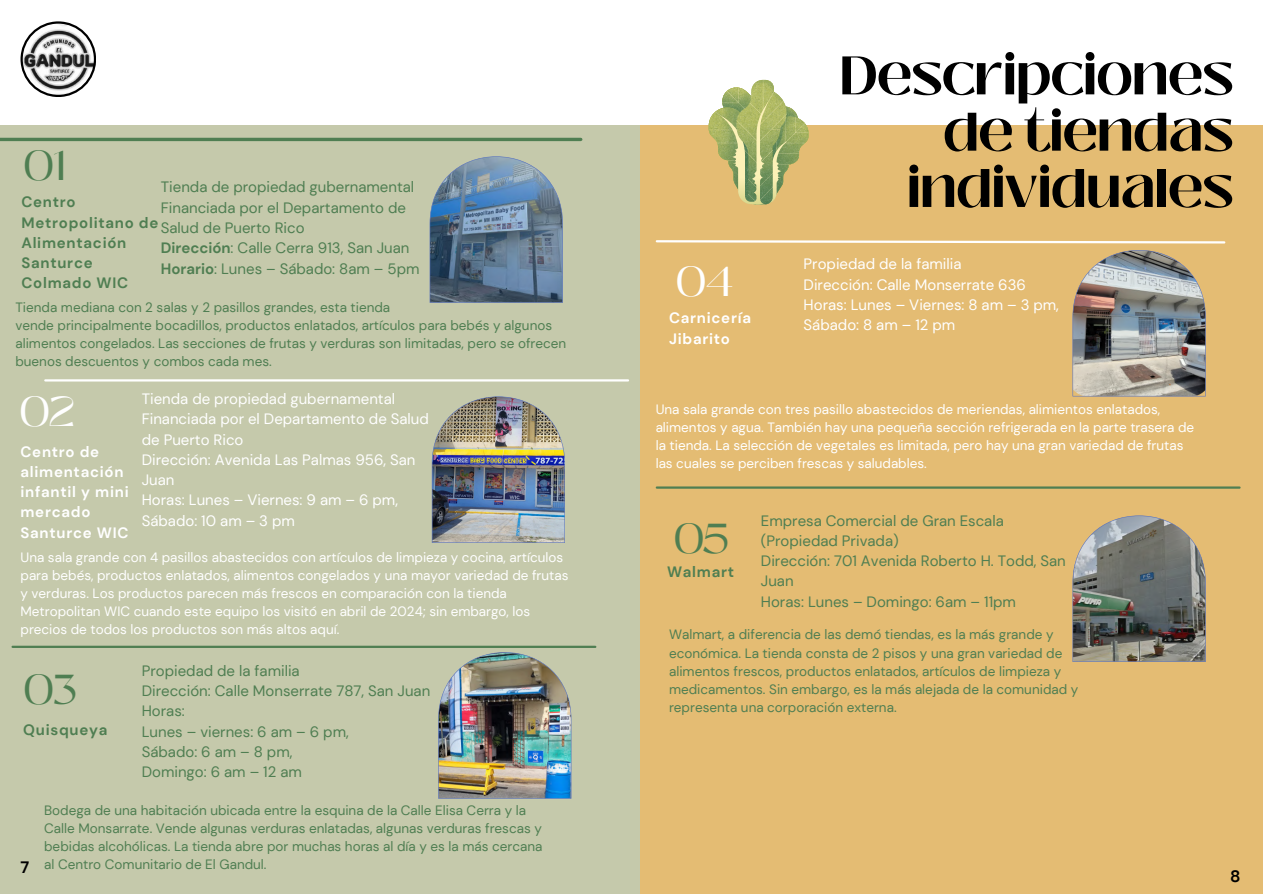
<style>
.page{position:relative;width:1263px;height:894px;background:#fff}
.page>*{position:absolute;margin:0;border:0;box-sizing:border-box;transform-origin:0 0}
.t1{font:700 54px/56.2px "Black Mango";letter-spacing:-.015em;color:#000;text-align:right}
.t2{font:41.7px "Black Mango";color:#4f7e52}
.t3{font:41.7px "Black Mango";color:#fff}
.t4{font:700 16.5px "DM Sans";color:#000}
.t5{font:15px/20.2px "DM Sans";color:#4f7e52}
.t6{font:15px/20.2px "DM Sans";color:#fff}
.t7{font:700 15px/20.2px "DM Sans";letter-spacing:.05em;color:#fff}
.t8{font:700 15px/20.2px "DM Sans";letter-spacing:.05em;color:#4f7e52}
.t9{font:13.5px/18px "DM Sans";color:#4f7e52}
.t10{font:13.5px/18px "DM Sans";color:#fff}
.s1{font-weight:700}
</style>
<div class="page">
<div style="left:0;top:125px;width:643px;height:768px;background:#c5c9ab"></div>
<hr style="left:45px;top:379px;width:583px;height:2px;background:#fff">
<hr style="left:13px;top:645px;width:582px;height:2px;background:#4f7e52">
<hr style="left:0;top:138px;width:581px;height:3px;background:#4f7e52">
<svg style="left:430px;top:156px;width:133px;height:147px;background:#678095"></svg>
<div style="left:640px;top:125px;width:623px;height:768px;background:#e4bc73"></div>
<svg style="left:655px;top:240px;width:571px;height:4px"></svg>
<hr style="left:657px;top:486px;width:582px;height:2px;background:#4f7e52">
<svg style="left:21px;top:21px;width:75px;height:76px"></svg>
<img style="left:432px;top:396px;width:133px;height:146px">
<img style="left:438px;top:652px;width:133px;height:146px">
<img style="left:1072px;top:515px;width:134px;height:146px">
<svg style="left:708px;top:80px;width:101px;height:124px"></svg>
<img style="left:1072px;top:250px;width:134px;height:146px">
<h2 class="t2" style="left:23px;top:134px;width:43px">01</h2>
<h3 class="t5" style="left:161px;top:177px;width:260px">Tienda de propiedad gubernamental<br>Financiada por el Departamento de<br>Salud de Puerto Rico<br><span class="s1">Dirección</span>: Calle Cerra 913, San Juan<br><span class="s1">Horario</span>: Lunes – Sábado: 8am – 5pm</h3>
<p class="t8" style="left:21px;top:192px;width:139px">Centro<br>Metropolitano de<br>Alimentación<br>Santurce<br>Colmado WIC</p>
<h3 class="t9" style="left:15px;top:298px;width:376px">Tienda mediana con 2 salas y 2 pasillos grandes, esta tienda</h3>
<h3 class="t9" style="left:15px;top:316px;width:552px">vende principalmente bocadillos, productos enlatados, artículos para bebés y algunos alimentos congelados. Las secciones de frutas y verduras son limitadas, pero se ofrecen buenos descuentos y combos cada mes.</h3>
<p class="t3" style="left:19px;top:380px;width:58px">02</p>
<p class="t6" style="left:142px;top:389px;width:289px">Tienda de propiedad gubernamental<br>Financiada por el Departamento de Salud de Puerto Rico<br>Dirección: Avenida Las Palmas 956, San<br>Juan<br>Horas: Lunes – Viernes: 9 am – 6 pm,<br>Sábado: 10 am – 3 pm</p>
<p class="t7" style="left:20px;top:441px;width:110px">Centro de alimentación infantil y mini mercado<br>Santurce WIC</p>
<p class="t10" style="left:21px;top:548px;width:549px">Una sala grande con 4 pasillos abastecidos con artículos de limpieza y cocina, artículos para bebés, productos enlatados, alimentos congelados y una mayor variedad de frutas y verduras. Los productos parecen más frescos en comparación con la tienda Metropolitan WIC cuando este equipo los visitó en abril de 2024; sin embargo, los precios de todos los productos son más altos aquí.</p>
<h3 class="t2" style="left:23px;top:658px;width:56px">03</h3>
<p class="t5" style="left:142px;top:660px;width:290px">Propiedad de la familia<br>Dirección: Calle Monserrate 787, San Juan<br>Horas:<br>Lunes – viernes: 6 am – 6 pm,<br>Sábado: 6 am – 8 pm,<br>Domingo: 6 am – 12 am</p>
<h2 class="t8" style="left:23px;top:719px;width:86px">Quisqueya</h2>
<p class="t4" style="left:21px;top:856px;width:10px">7</p>
<h2 class="t9" style="left:44px;top:801px;width:500px">Bodega de una habitación ubicada entre la esquina de la Calle Elisa Cerra y la Calle Monsarrate. Vende algunas verduras enlatadas, algunas verduras frescas y bebidas alcohólicas. La tienda abre por muchas horas al día y es la más cercana al Centro Comunitario de El Gandul.</h2>
<p class="t3" style="left:675px;top:250px;width:60px">04</p>
<h2 class="t7" style="left:669px;top:308px;width:83px">Carnicería<br>Jibarito</h2>
<h3 class="t1" style="left:840px;top:48px;width:395px">Descripciones de tiendas individuales</h3>
<p class="t6" style="left:804px;top:254px;width:257px">Propiedad de la familia<br>Dirección: Calle Monserrate 636<br>Horas: Lunes – Viernes: 8 am – 3 pm,<br>Sábado: 8 am – 12 pm</p>
<p class="t10" style="left:656px;top:400px;width:540px">Una sala grande con tres pasillo abastecidos de meriendas, alimientos enlatados, alimentos y agua. También hay una pequeña sección refrigerada en la parte trasera de la tienda. La selección de vegetales es limitada, pero hay una gran variedad de frutas las cuales se perciben frescas y saludables.</p>
<p class="t2" style="left:673px;top:506px;width:58px">05</p>
<h2 class="t8" style="left:667px;top:561px;width:69px">Walmart</h2>
<h3 class="t5" style="left:761px;top:510px;width:306px">Empresa Comercial de Gran Escala (Propiedad Privada)<br>Dirección: 701 Avenida Roberto H. Todd, San<br>Juan<br>Horas: Lunes – Domingo: 6am – 11pm</h3>
<p class="t9" style="left:669px;top:625px;width:411px">Walmart, a diferencia de las demó tiendas, es la más grande y económica. La tienda consta de 2 pisos y una gran variedad de alimentos frescos, productos enlatados, artículos de limpieza y medicamentos. Sin embargo, es la más alejada de la comunidad y representa una corporación externa.</p>
<p class="t4" style="left:1230px;top:865px;width:12px">8</p>
</div>
